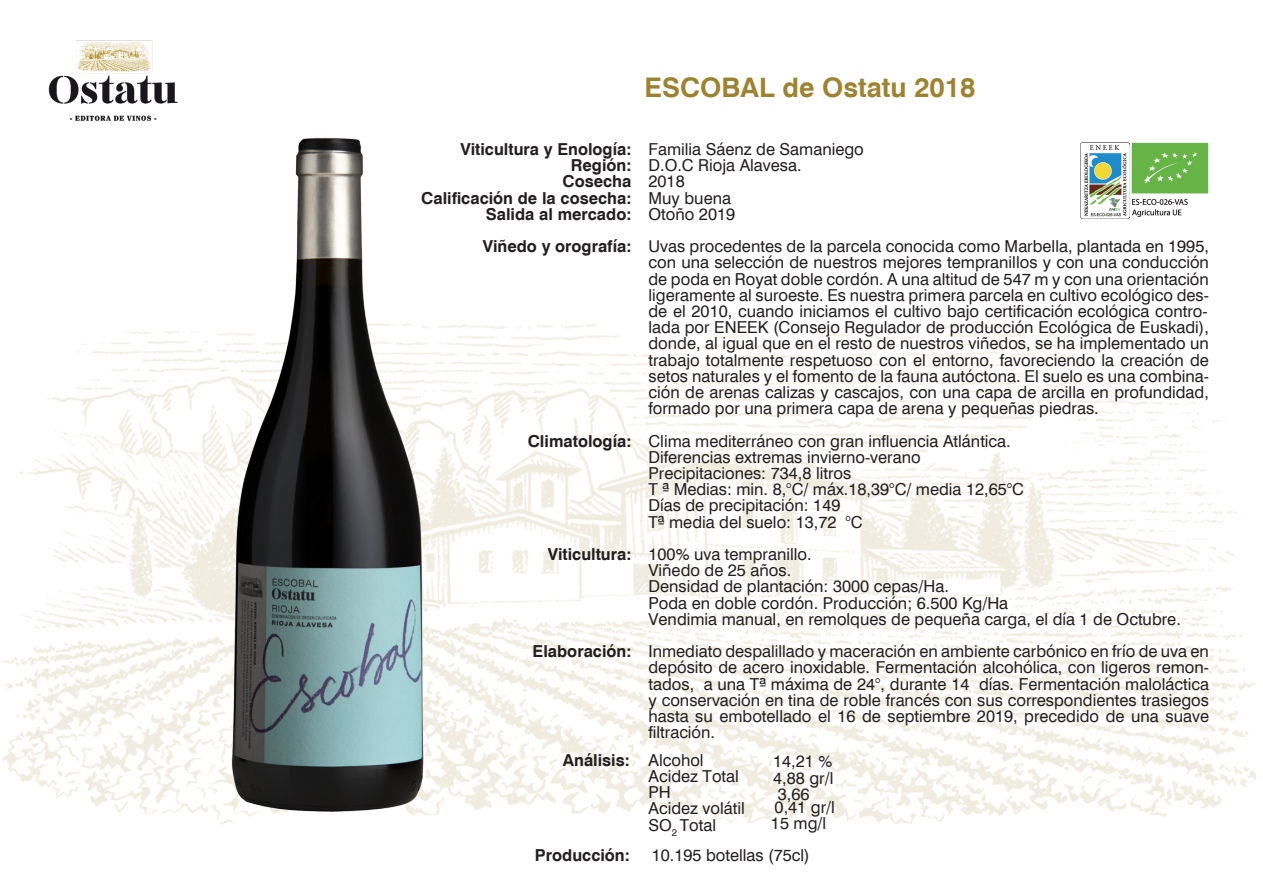
<style>
.page{position:relative;width:1263px;height:893px;background:#fff}
.page>*{position:absolute;margin:0;border:0;box-sizing:border-box;transform-origin:0 0}
.t1{font:700 27px "Swiss 721 BT";color:#9e832f}
.t2{font:16.5px/16.2px "Swiss 721 BT";color:#231f20}
.t3{font:700 16.5px "Swiss 721 BT";color:#231f20}
</style>
<div class="page">
<img style="left:3px;top:324px;width:1254px;height:506px">
<img style="left:48px;top:40px;width:130px;height:82px">
<img style="left:197px;top:137px;width:244px;height:693px">
<img style="left:1080px;top:142px;width:50px;height:77px">
<img style="left:1132px;top:142px;width:77px;height:74px">
<p class="t1" style="left:644px;top:71px;width:332px">ESCOBAL de Ostatu 2018</p>
<p class="t3" style="left:460px;top:139px;width:173px">Viticultura y Enología:</p>
<p class="t3" style="left:571px;top:155px;width:62px">Región:</p>
<p class="t3" style="left:562px;top:172px;width:71px">Cosecha</p>
<p class="t3" style="left:421px;top:188px;width:212px">Calificación de la cosecha:</p>
<p class="t3" style="left:486px;top:204px;width:147px">Salida al mercado:</p>
<p class="t3" style="left:483px;top:236px;width:150px">Viñedo y orografía:</p>
<p class="t3" style="left:528px;top:431px;width:105px">Climatología:</p>
<p class="t3" style="left:548px;top:544px;width:85px">Viticultura:</p>
<p class="t3" style="left:533px;top:641px;width:100px">Elaboración:</p>
<p class="t3" style="left:563px;top:750px;width:69px">Análisis:</p>
<p class="t3" style="left:535px;top:845px;width:96px">Producción:</p>
<p class="t2" style="left:648px;top:141px;width:217px">Familia Sáenz de Samaniego<br>D.O.C Rioja Alavesa.<br>2018<br>Muy buena<br>Otoño 2019</p>
<p class="t2" style="left:648px;top:238px;width:562px;text-align:justify">Uvas procedentes de la parcela conocida como Marbella, plantada en 1995, con una selección de nuestros mejores tempranillos y con una conducción de poda en Royat doble cordón. A una altitud de 547 m y con una orientación ligeramente al suroeste. Es nuestra primera parcela en cultivo ecológico des&shy;de el 2010, cuando iniciamos el cultivo bajo certificación ecológica contro&shy;lada por ENEEK (Consejo Regulador de producción Ecológica de Euskadi), donde, al igual que en el resto de nuestros viñedos, se ha implementado un trabajo totalmente respetuoso con el entorno, favoreciendo la creación de setos naturales y el fomento de la fauna autóctona. El suelo es una combina&shy;ción de arenas calizas y cascajos, con una capa de arcilla en profundidad, formado por una primera capa de arena y pequeñas piedras.</p>
<p class="t2" style="left:648px;top:433px;width:377px">Clima mediterráneo con gran influencia Atlántica.<br>Diferencias extremas invierno-verano Precipitaciones: 734,8 litros<br>T ª Medias: min. 8,°C/ máx.18,39°C/ media 12,65°C Días de precipitación: 149<br>Tª media del suelo: 13,72 °C</p>
<p class="t2" style="left:648px;top:546px;width:534px">100% uva tempranillo.<br>Viñedo de 25 años.<br>Densidad de plantación: 3000 cepas/Ha.<br>Poda en doble cordón. Producción; 6.500 Kg/Ha<br>Vendimia manual, en remolques de pequeña carga, el día 1 de Octubre.</p>
<p class="t2" style="left:648px;top:643px;width:562px;text-align:justify">Inmediato despalillado y maceración en ambiente carbónico en frío de uva en depósito de acero inoxidable. Fermentación alcohólica, con ligeros remon&shy;tados, a una Tª máxima de 24°, durante 14 días. Fermentación maloláctica y conservación en tina de roble francés con sus correspondientes trasiegos hasta su embotellado el 16 de septiembre 2019, precedido de una suave filtración.</p>
<p class="t2" style="left:648px;top:752px;width:57px">Alcohol</p>
<p class="t2" style="left:648px;top:768px;width:92px">Acidez Total</p>
<p class="t2" style="left:773px;top:769px;width:62px">4,88 gr/l</p>
<p class="t2" style="left:648px;top:784px;width:24px">PH</p>
<p class="t2" style="left:778px;top:786px;width:33px">3,66</p>
<p class="t2" style="left:648px;top:800px;width:98px">Acidez volátil</p>
<p class="t2" style="left:775px;top:799px;width:62px">0,41 gr/l</p>
<p class="t2" style="left:648px;top:816px;width:69px">SO<sub>2</sub> Total</p>
<p class="t2" style="left:771px;top:815px;width:57px">15 mg/l</p>
<p class="t2" style="left:652px;top:847px;width:160px">10.195 botellas (75cl)</p>
</div>
